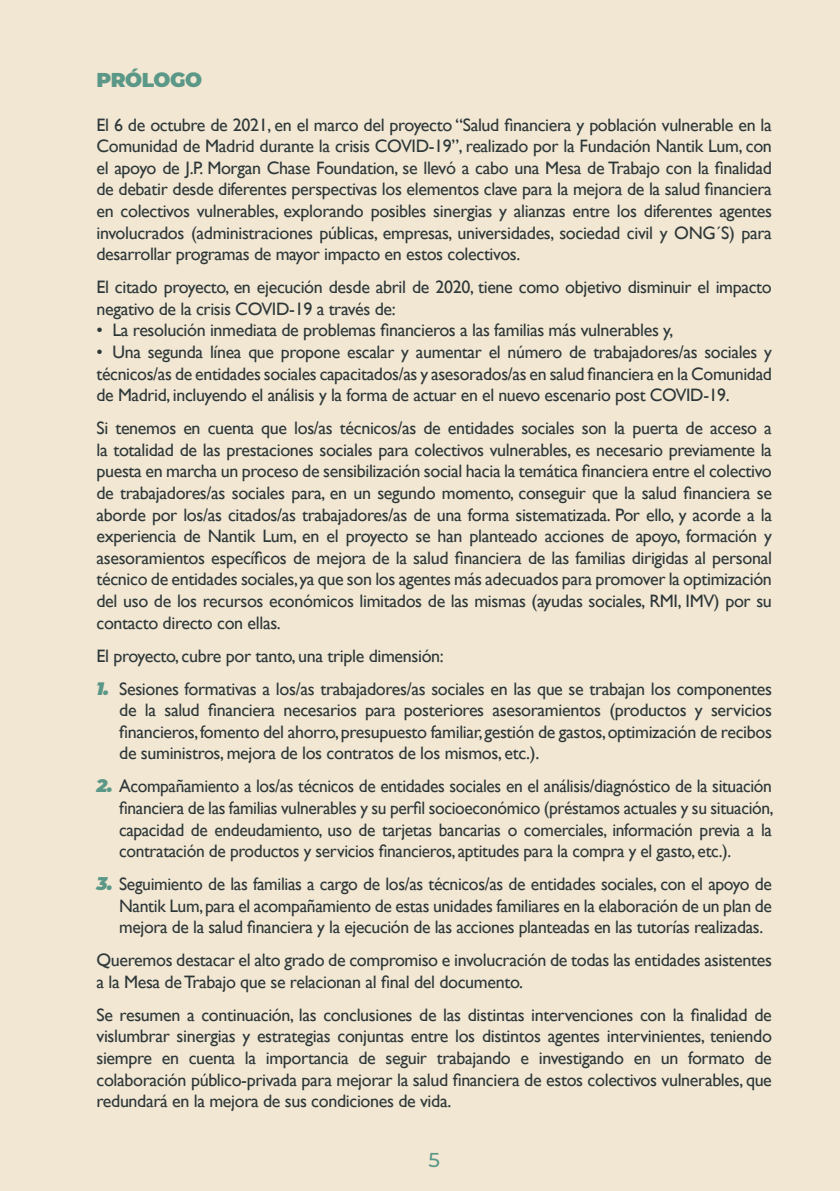
<style>
.page{position:relative;width:840px;height:1191px;background:#fff}
.page>*{position:absolute;margin:0;border:0;box-sizing:border-box;transform-origin:0 0}
.t1{font:900 20px "Montserrat";letter-spacing:-.02em;color:#5b9887}
.t2{font:500 20px "Montserrat";color:#5b9887}
.t3{font:18px/21.6px "Gill Sans";letter-spacing:-.02em;color:#2e3839;text-align:justify}
.s1{font-family:"Montserrat";font-weight:900;font-style:italic;color:#5b9887}
</style>
<div class="page">
<div style="left:0;top:0;width:839px;height:1191px;background:#f2e7d3"></div>
<p class="t1" style="left:96px;top:69px;width:107px">PRÓLOGO</p>
<p class="t3" style="left:96px;top:114px;width:676px">El 6 de octubre de 2021, en el marco del proyecto “Salud financiera y población vulnerable en la Comunidad de Madrid durante la crisis COVID-19”, realizado por la Fundación Nantik Lum, con el apoyo de J.P. Morgan Chase Foundation, se llevó a cabo una Mesa de Trabajo con la finalidad de debatir desde diferentes perspectivas los elementos clave para la mejora de la salud financiera en colectivos vulnerables, explorando posibles sinergias y alianzas entre los diferentes agentes involucrados (administraciones públicas, empresas, universidades, sociedad civil y ONG´S) para desarrollar programas de mayor impacto en estos colectivos.</p>
<p class="t3" style="left:96px;top:276px;width:676px">El citado proyecto, en ejecución desde abril de 2020, tiene como objetivo disminuir el impacto negativo de la crisis COVID-19 a través de:</p>
<p class="t3" style="left:96px;top:319px;width:578px">• La resolución inmediata de problemas financieros a las familias más vulnerables y,</p>
<p class="t3" style="left:96px;top:341px;width:676px">• Una segunda línea que propone escalar y aumentar el número de trabajadores/as sociales y técnicos/as de entidades sociales capacitados/as y asesorados/as en salud financiera en la Comunidad de Madrid, incluyendo el análisis y la forma de actuar en el nuevo escenario post COVID-19.</p>
<p class="t3" style="left:96px;top:417px;width:676px">Si tenemos en cuenta que los/as técnicos/as de entidades sociales son la puerta de acceso a la totalidad de las prestaciones sociales para colectivos vulnerables, es necesario previamente la puesta en marcha un proceso de sensibilización social hacia la temática financiera entre el colectivo de trabajadores/as sociales para, en un segundo momento, conseguir que la salud financiera se aborde por los/as citados/as trabajadores/as de una forma sistematizada. Por ello, y acorde a la experiencia de Nantik Lum, en el proyecto se han planteado acciones de apoyo, formación y asesoramientos específicos de mejora de la salud financiera de las familias dirigidas al personal técnico de entidades sociales, ya que son los agentes más adecuados para promover la optimización del uso de los recursos económicos limitados de las mismas (ayudas sociales, RMI, IMV) por su contacto directo con ellas.</p>
<p class="t3" style="left:96px;top:644px;width:349px">El proyecto, cubre por tanto, una triple dimensión:</p>
<p class="t3" style="left:119px;top:677px;width:654px;text-indent:-23px"><span class="s1">1.</span> Sesiones formativas a los/as trabajadores/as sociales en las que se trabajan los componentes de la salud financiera necesarios para posteriores asesoramientos (productos y servicios financieros, fomento del ahorro, presupuesto familiar, gestión de gastos, optimización de recibos de suministros, mejora de los contratos de los mismos, etc.).</p>
<p class="t3" style="left:119px;top:775px;width:655px;text-indent:-23px"><span class="s1">2.</span> Acompañamiento a los/as técnicos de entidades sociales en el análisis/diagnóstico de la situación financiera de las familias vulnerables y su perfil socioeconómico (préstamos actuales y su situación, capacidad de endeudamiento, uso de tarjetas bancarias o comerciales, información previa a la contratación de productos y servicios financieros, aptitudes para la compra y el gasto, etc.).</p>
<p class="t3" style="left:119px;top:873px;width:654px;text-indent:-23px"><span class="s1">3.</span> Seguimiento de las familias a cargo de los/as técnicos/as de entidades sociales, con el apoyo de Nantik Lum, para el acompañamiento de estas unidades familiares en la elaboración de un plan de mejora de la salud financiera y la ejecución de las acciones planteadas en las tutorías realizadas.</p>
<p class="t3" style="left:96px;top:949px;width:676px">Queremos destacar el alto grado de compromiso e involucración de todas las entidades asistentes a la Mesa de Trabajo que se relacionan al final del documento.</p>
<p class="t3" style="left:96px;top:1003px;width:676px">Se resumen a continuación, las conclusiones de las distintas intervenciones con la finalidad de vislumbrar sinergias y estrategias conjuntas entre los distintos agentes intervinientes, teniendo siempre en cuenta la importancia de seguir trabajando e investigando en un formato de colaboración público-privada para mejorar la salud financiera de estos colectivos vulnerables, que redundará en la mejora de sus condiciones de vida.</p>
<p class="t2" style="left:428px;top:1148px;width:13px">5</p>
</div>
